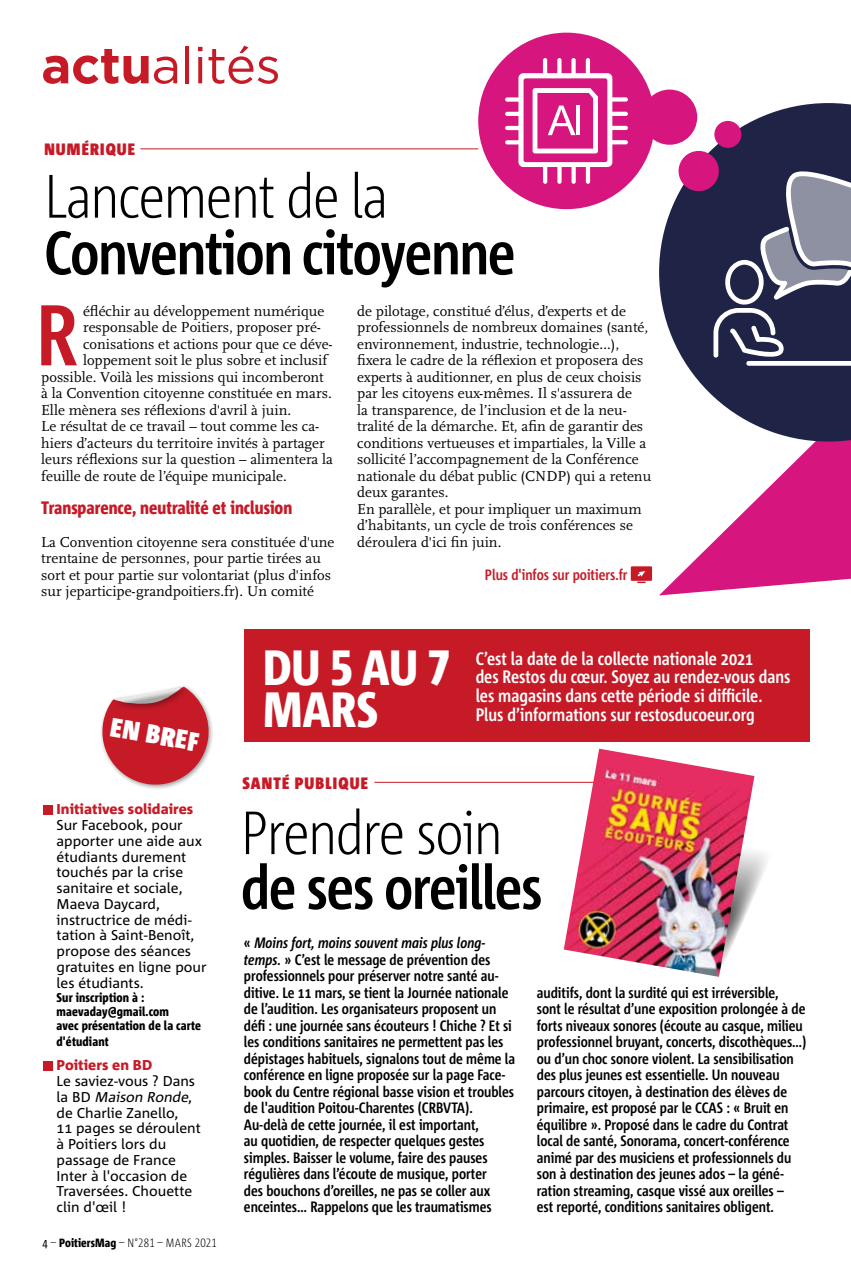
<style>
.page{position:relative;width:851px;height:1276px;background:#fff}
.page>*{position:absolute;margin:0;border:0;box-sizing:border-box;transform-origin:0 0}
.t1{font:700 85.95px "Corpid C1 Cd";color:#c61a27}
.t2{font:700 61.2px "Corpid C1 Cd";letter-spacing:-.02em;color:#000}
.t3{font:300 61.2px "Corpid C1 Cd";letter-spacing:-.02em;color:#000}
.t4{font:700 60.9px "Corpid C1 Cd";letter-spacing:-.02em;color:#000}
.t5{font:300 60.9px "Corpid C1 Cd";letter-spacing:-.02em;color:#000}
.t6{font:51px "Gotham";letter-spacing:-.01em;color:#c61a27}
.t7{font:800 49.5px/42px "Corpid C1 Cd";color:#fff}
.t8{font:900 26.55px "Corpid C1 Cd";color:#fff}
.t9{font:700 18px/18.8px "Corpid C1 Cd";color:#fff}
.t10{font:800 18px "Corpid C1 Cd";color:#c61a27}
.t11{font:900 16.5px "Corpid C1 Cd";letter-spacing:.07em;color:#c61a27}
.t12{font:700 15px/16.5px "Corpid C1 Cd";color:#000}
.t13{font:15px/16.5px "Scala OT";color:#000}
.t14{font:700 15px "Corpid C1 Cd";color:#c61a27}
.t15{font:14.25px/15.8px "Corpid C1";color:#000}
.t16{font:800 14.25px "Corpid C1";color:#c61a27}
.t17{font:800 12.75px/14.2px "Corpid C1 Cd";letter-spacing:.01em;color:#000}
.t18{font:300 12px "Corpid C1 Cd";letter-spacing:.01em;color:#000}
.s1{font-weight:700}
.s2{font-style:italic}
.s3{font-weight:400}
.s4{font-weight:800}
</style>
<div class="page">
<svg style="left:659px;top:441px;width:191px;height:154px"></svg>
<svg style="left:754px;top:852px;width:12px;height:43px"></svg>
<div style="left:244px;top:629px;width:565px;height:113px;background:#c61a27"></div>
<hr style="left:140px;top:148px;width:338px;height:1px;background:#c61a27">
<div style="left:99px;top:684px;width:115px;height:107px;background:#000;opacity:.4"></div>
<div style="left:111px;top:683px;width:79px;height:28px;background:#fff"></div>
<svg style="left:99px;top:687px;width:112px;height:102px"></svg>
<div style="left:43px;top:805px;width:10px;height:9px;background:#c61a27"></div>
<div style="left:43px;top:1061px;width:10px;height:9px;background:#c61a27"></div>
<hr style="left:374px;top:782px;width:221px;height:1px;background:#c61a27">
<div style="left:630px;top:566px;width:22px;height:15px;background:#c61a27"></div>
<svg style="left:637px;top:571px;width:8px;height:12px"></svg>
<img style="left:563px;top:748px;width:191px;height:229px">
<svg style="left:659px;top:103px;width:191px;height:338px;fill:#1f2447"></svg>
<svg style="left:713px;top:171px;width:137px;height:195px;background:#585c76"></svg>
<div style="left:478px;top:33px;width:176px;height:176px;background:#d7157f;border-radius:50%"></div>
<svg style="left:505px;top:58px;width:123px;height:126px"></svg>
<div style="left:642px;top:90px;width:55px;height:55px;background:#d7157f;border-radius:50%"></div>
<div style="left:678px;top:151px;width:40px;height:40px;background:#d7157f;border-radius:50%"></div>
<div style="left:714px;top:121px;width:27px;height:27px;background:#d7157f;border-radius:50%"></div>
<h3 class="t6" style="left:41px;top:33px;width:241px"><span class="s1">actu</span>alités</h3>
<p class="t11" style="left:44px;top:139px;width:92px">NUMÉRIQUE</p>
<h2 class="t3" style="left:44px;top:158px;width:345px">Lancement de la</h2>
<h2 class="t2" style="left:44px;top:214px;width:472px">Convention citoyenne</h2>
<h1 class="t1" style="left:36px;top:281px;width:43px">R</h1>
<p class="t13" style="left:83px;top:303px;width:243px">éfléchir au développement numérique</p>
<p class="t13" style="left:83px;top:319px;width:239px">responsable de Poitiers, proposer pré-</p>
<p class="t13" style="left:83px;top:336px;width:251px">conisations et actions pour que ce déve-</p>
<p class="t13" style="left:83px;top:352px;width:246px">loppement soit le plus sobre et inclusif</p>
<p class="t13" style="left:41px;top:369px;width:284px">possible. Voilà les missions qui incomberont</p>
<p class="t13" style="left:41px;top:385px;width:292px">à la Convention citoyenne constituée en mars.</p>
<p class="t13" style="left:41px;top:402px;width:251px">Elle mènera ses réflexions d'avril à juin.</p>
<p class="t13" style="left:41px;top:418px;width:279px">Le résultat de ce travail – tout comme les ca-</p>
<p class="t13" style="left:41px;top:435px;width:285px">hiers d’acteurs du territoire invités à partager</p>
<p class="t13" style="left:41px;top:451px;width:293px">leurs réflexions sur la question – alimentera la</p>
<p class="t13" style="left:41px;top:468px;width:247px">feuille de route de l’équipe municipale.</p>
<p class="t10" style="left:41px;top:496px;width:252px">Transparence, neutralité et inclusion</p>
<p class="t13" style="left:41px;top:534px;width:294px">La Convention citoyenne sera constituée d'une trentaine de personnes, pour partie tirées au sort et pour partie sur volontariat (plus d'infos sur jeparticipe-grandpoitiers.fr). Un comité</p>
<p class="t13" style="left:357px;top:303px;width:295px">de pilotage, constitué d’élus, d’experts et de professionnels de nombreux domaines (santé, environnement, industrie, technologie…), fixera le cadre de la réflexion et proposera des experts à auditionner, en plus de ceux choisis par les citoyens eux-mêmes. Il s'assurera de<br>la transparence, de l’inclusion et de la neu&shy;tralité de la démarche. Et, afin de garantir des conditions vertueuses et impartiales, la Ville a sollicité l’accompagnement de la Conférence nationale du débat public (CNDP) qui a retenu deux garantes.<br>En parallèle, et pour impliquer un maximum d’habitants, un cycle de trois conférences se déroulera d'ici fin juin.</p>
<p class="t14" style="left:485px;top:565px;width:144px">Plus d'infos sur poitiers.fr</p>
<h3 class="t8" style="left:114px;top:710px;width:91px;rotate:10deg">EN BREF</h3>
<p class="t16" style="left:57px;top:800px;width:138px">Initiatives solidaires</p>
<p class="t15" style="left:57px;top:817px;width:151px">Sur Facebook, pour apporter une aide aux étudiants durement touchés par la crise sanitaire et sociale,<br>Maeva Daycard, instructrice de médi&shy;tation à Saint-Benoît, propose des séances gratuites en ligne pour les étudiants.</p>
<p class="t17" style="left:57px;top:990px;width:146px">Sur inscription à : maevaday@gmail.com<br>avec présentation de la carte</p>
<p class="t17" style="left:57px;top:1034px;width:54px">d'étudiant</p>
<p class="t16" style="left:57px;top:1056px;width:97px">Poitiers en BD</p>
<p class="t15" style="left:57px;top:1073px;width:146px">Le saviez-vous ? Dans l a B D <span class="s2">Maison Ronde</span>, de Charlie Zanello,<br>11 pages se déroulent à Poitiers lors du passage de France<br>Inter à l'occasion de<br>Traversées. Chouette clin d'œil !</p>
<p class="t18" style="left:43px;top:1235px;width:176px"><span class="s3">4</span> – <span class="s4">PoitiersMag</span> – N°281 – MARS 2021</p>
<h3 class="t7" style="left:263px;top:645px;width:188px">DU 5 AU 7<br>MARS</h3>
<p class="t9" style="left:475px;top:648px;width:316px">C’est la date de la collecte nationale 2021<br>des Restos du cœur. Soyez au rendez-vous dans les magasins dans cette période si difficile.<br>Plus d’informations sur restosducoeur.org</p>
<p class="t11" style="left:242px;top:772px;width:127px">SANTÉ PUBLIQUE</p>
<h3 class="t5" style="left:241px;top:794px;width:263px">Prendre soin</h3>
<h3 class="t4" style="left:241px;top:849px;width:303px">de ses oreilles</h3>
<p class="t12" style="left:244px;top:934px;width:273px">« <span class="s2">Moins fort, moins souvent mais plus long&shy;temps.</span> » C’est le message de prévention des professionnels pour préserver notre santé au&shy;ditive. Le 11 mars, se tient la Journée nationale de l’audition. Les organisateurs proposent un défi : une journée sans écouteurs ! Chiche ? Et si les conditions sanitaires ne permettent pas les dépistages habituels, signalons tout de même la conférence en ligne proposée sur la page Face&shy;book du Centre régional basse vision et troubles de l'audition Poitou-Charentes (CRBVTA).<br>Au-delà de cette journée, il est important,<br>au quotidien, de respecter quelques gestes simples. Baisser le volume, faire des pauses régulières dans l’écoute de musique, porter<br>des bouchons d’oreilles, ne pas se coller aux enceintes… Rappelons que les traumatismes</p>
<p class="t12" style="left:536px;top:984px;width:271px">auditifs, dont la surdité qui est irréversible, sont le résultat d’une exposition prolongée à de forts niveaux sonores (écoute au casque, milieu professionnel bruyant, concerts, discothèques…) ou d’un choc sonore violent. La sensibilisation des plus jeunes est essentielle. Un nouveau parcours citoyen, à destination des élèves de primaire, est proposé par le CCAS : « Bruit en équilibre ». Proposé dans le cadre du Contrat local de santé, Sonorama, concert-conférence animé par des musiciens et professionnels du son à destination des jeunes ados – la géné&shy;ration streaming, casque vissé aux oreilles –<br>est reporté, conditions sanitaires obligent.</p>
</div>
